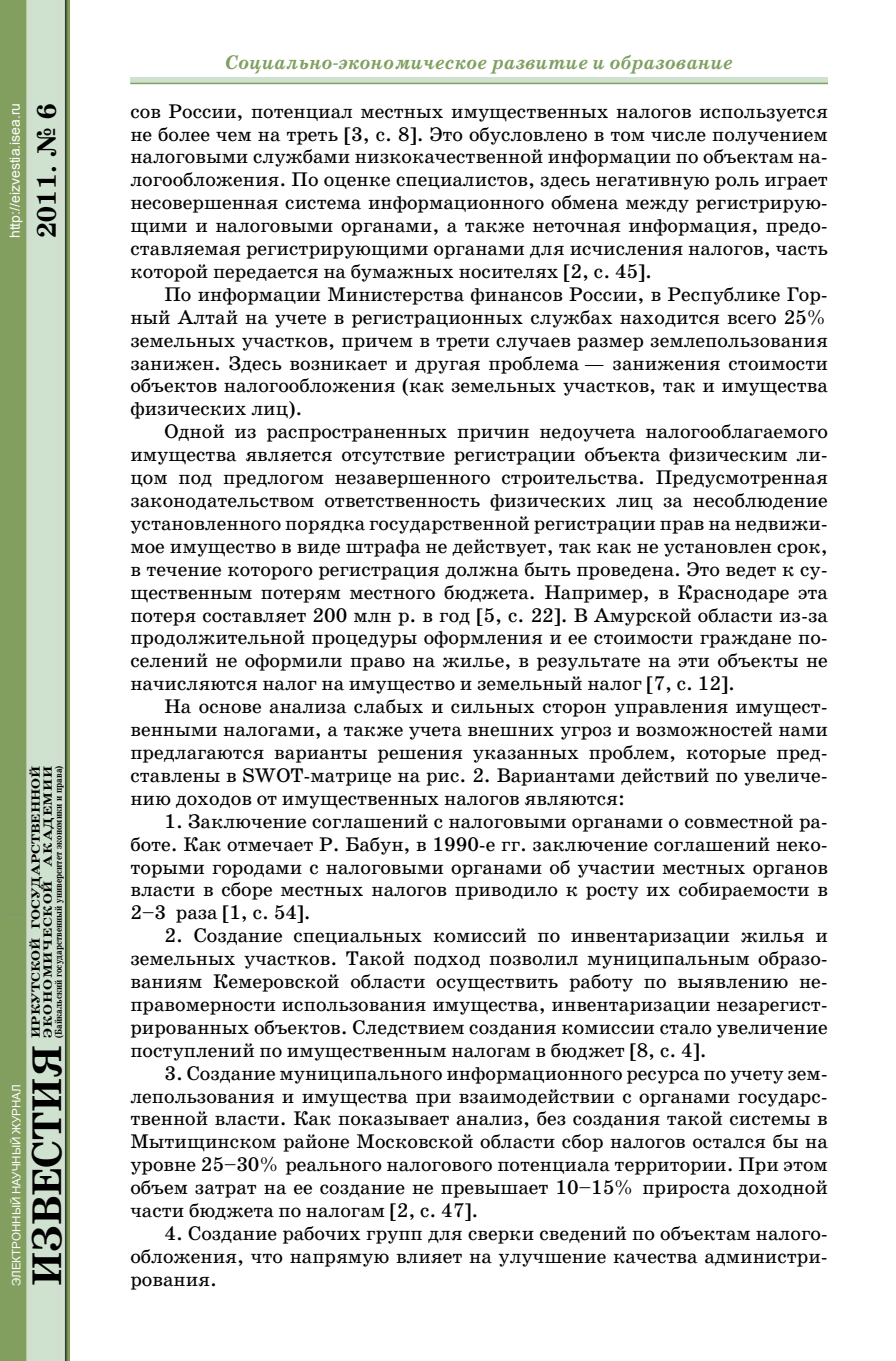
<style>
.page{position:relative;width:896px;height:1361px;background:#fff}
.page>*{position:absolute;margin:0;border:0;box-sizing:border-box;transform-origin:0 0}
.t1{font:700 42px "School Book C";color:#000}
.t2{font:700 27px "School Book C";color:#000}
.t3{font:20px/22.8px "School Book C";color:#000;text-align:justify}
.t4{font:italic 700 20px "School Book C";color:#80a061}
.t5{font:14px "Arial";color:#fff}
.t6{font:700 12px/12px "School Book C";color:#000;scale:1.25 1}
.t7{font:11.6px "Arial";color:#fff}
.t8{font:700 10px "School Book C";color:#000;scale:.85 1}
</style>
<div class="page">
<img style="left:0;top:0;width:70px;height:1361px">
<svg style="left:130px;top:77px;width:698px;height:6px;background:#cbddc9"></svg>
<hr style="left:130px;top:83px;width:698px;height:1px;background:#80a061">
<p class="t5" style="left:6px;top:238px;width:137px;rotate:-90deg">http://eizvestia.isea.ru</p>
<h2 class="t2" style="left:32px;top:238px;width:136px;rotate:-90deg">2011. № 6</h2>
<p class="t7" style="left:9px;top:1286px;width:203px;rotate:-90deg">ЭЛЕКТРОННЫЙ НАУЧНЫЙ ЖУРНАЛ</p>
<p class="t6" style="left:30px;top:1037px;width:219px;rotate:-90deg">ИРКУТСКОЙ ГОСУДАРСТВЕННОЙ<br>ЭКОНОМИЧЕСКОЙ АКАДЕМИИ</p>
<p class="t8" style="left:53px;top:1037px;width:322px;rotate:-90deg">(Байкальский государственный университет экономики и права)</p>
<h1 class="t1" style="left:23px;top:1286px;width:243px;rotate:-90deg">ИЗВЕСТИЯ</h1>
<p class="t4" style="left:225px;top:51px;width:509px">Социально-экономическое развитие и образование</p>
<p class="t3" style="left:130px;top:100px;width:699px">сов России, потенциал местных имущественных налогов используется не более чем на треть [3, с. 8]. Это обусловлено в том числе получением налоговыми службами низкокачественной информации по объектам на&shy;логообложения. По оценке специалистов, здесь негативную роль играет несовершенная система информационного обмена между регистрирую&shy;щими и налоговыми органами, а также неточная информация, предо&shy;ставляемая регистрирующими органами для исчисления налогов, часть которой передается на бумажных носителях [2, с. 45].</p>
<p class="t3" style="left:130px;top:283px;width:699px;text-indent:34px">По информации Министерства финансов России, в Республике Гор&shy;ный Алтай на учете в регистрационных службах находится всего 25% земельных участков, причем в трети случаев размер землепользования занижен. Здесь возникает и другая проблема — занижения стоимости объектов налогообложения (как земельных участков, так и имущества физических лиц).</p>
<p class="t3" style="left:130px;top:420px;width:699px;text-indent:34px">Одной из распространенных причин недоучета налогооблагаемого имущества является отсутствие регистрации объекта физическим ли&shy;цом под предлогом незавершенного строительства. Предусмотренная законодательством ответственность физических лиц за несоблюдение установленного порядка государственной регистрации прав на недвижи&shy;мое имущество в виде штрафа не действует, так как не установлен срок, в течение которого регистрация должна быть проведена. Это ведет к су&shy;щественным потерям местного бюджета. Например, в Краснодаре эта потеря составляет 200 млн р. в год [5, с. 22]. В Амурской области из-за продолжительной процедуры оформления и ее стоимости граждане по&shy;селений не оформили право на жилье, в результате на эти объекты не начисляются налог на имущество и земельный налог [7, с. 12].</p>
<p class="t3" style="left:130px;top:695px;width:699px;text-indent:34px">На основе анализа слабых и сильных сторон управления имущест&shy;венными налогами, а также учета внешних угроз и возможностей нами предлагаются варианты решения указанных проблем, которые пред&shy;ставлены в SWOT-матрице на рис. 2. Вариантами действий по увеличе&shy;нию доходов от имущественных налогов являются:</p>
<p class="t3" style="left:130px;top:810px;width:699px;text-indent:34px">1. Заключение соглашений с налоговыми органами о совместной ра&shy;боте. Как отмечает Р. Бабун, в 1990-е гг. заключение соглашений неко&shy;торыми городами с налоговыми органами об участии местных органов власти в сборе местных налогов приводило к росту их собираемости в 2–3 раза [1, с. 54].</p>
<p class="t3" style="left:130px;top:924px;width:699px;text-indent:34px">2. Создание специальных комиссий по инвентаризации жилья и земельных участков. Такой подход позволил муниципальным образо&shy;ваниям Кемеровской области осуществить работу по выявлению не&shy;правомерности использования имущества, инвентаризации незарегист&shy;рированных объектов. Следствием создания комиссии стало увеличение поступлений по имущественным налогам в бюджет [8, с. 4].</p>
<p class="t3" style="left:130px;top:1061px;width:699px;text-indent:34px">3. Создание муниципального информационного ресурса по учету зем&shy;лепользования и имущества при взаимодействии с органами государс&shy;твенной власти. Как показывает анализ, без создания такой системы в Мытищинском районе Московской области сбор налогов остался бы на уровне 25–30% реального налогового потенциала территории. При этом объем затрат на ее создание не превышает 10–15% прироста доходной части бюджета по налогам [2, с. 47].</p>
<p class="t3" style="left:130px;top:1222px;width:699px;text-indent:34px">4. Создание рабочих групп для сверки сведений по объектам налого&shy;обложения, что напрямую влияет на улучшение качества администри&shy;рования.</p>
</div>
